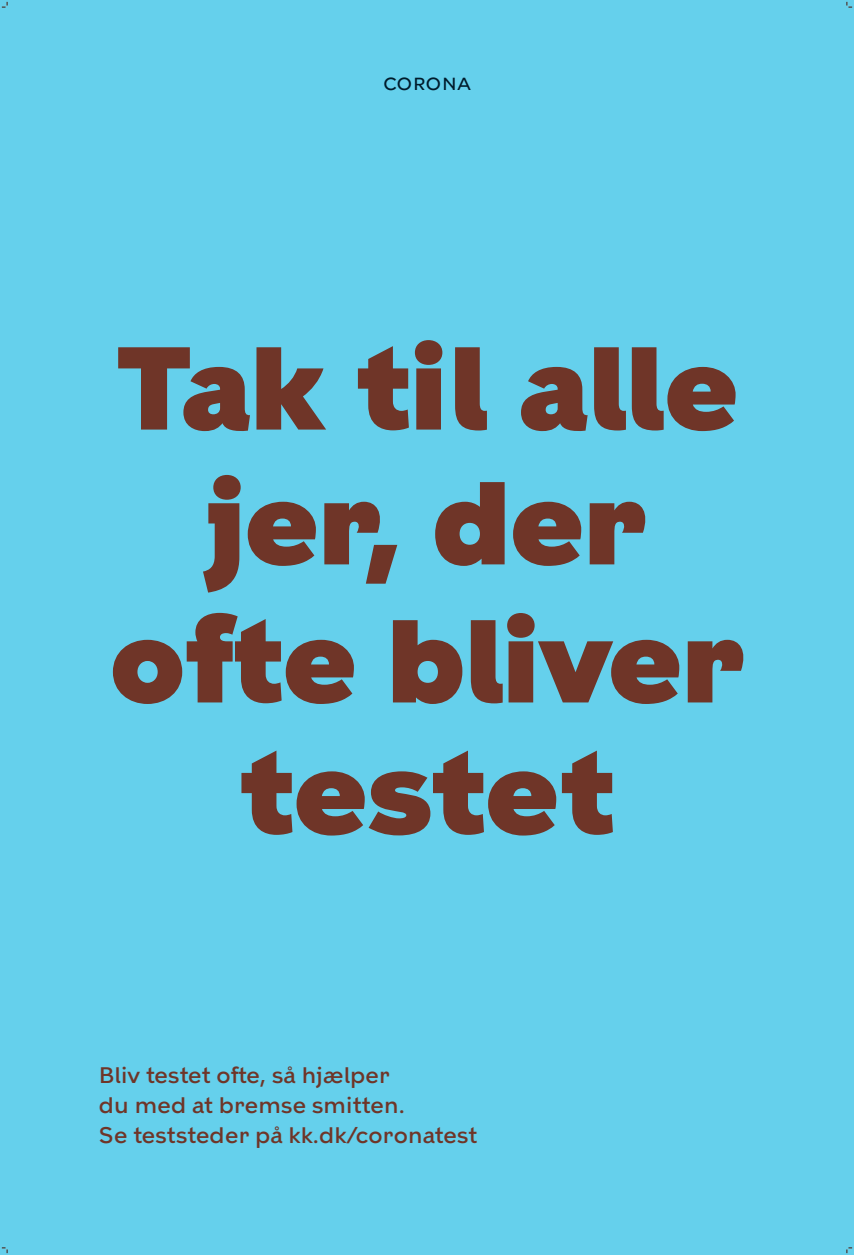
<style>
.page{position:relative;width:854px;height:1255px;background:#fff}
.page>*{position:absolute;margin:0;border:0;box-sizing:border-box;transform-origin:0 0}
.Logooversigt_størrel{font:900 117.5px/134.8px "KBH";letter-spacing:.01em;color:#6f3528;text-align:center}
.t1{font:25px "KBH";color:#001b2b}
.Logooversigt_størrel-2{font:500 22.5px/30px "KBH";letter-spacing:.01em;color:#6f3528}
</style>
<div class="page">
<div style="left:0;top:0;width:854px;height:1254px;background:#65d0ec"></div>
<svg style="left:2px;top:2px;width:6px;height:6px"></svg>
<svg style="left:2px;top:1247px;width:6px;height:5px"></svg>
<svg style="left:847px;top:2px;width:5px;height:6px"></svg>
<p class="t1" style="left:383px;top:65px;width:89px">corona</p>
<p class="Logooversigt_størrel" style="left:110px;top:323px;width:635px">Tak til alle jer, der ofte bliver testet</p>
<p class="Logooversigt_størrel-2" style="left:99px;top:1059px;width:380px">Bliv testet ofte, så hjælper<br>du med at bremse smitten.<br>Se teststeder på kk.dk/coronatest</p>
</div>
